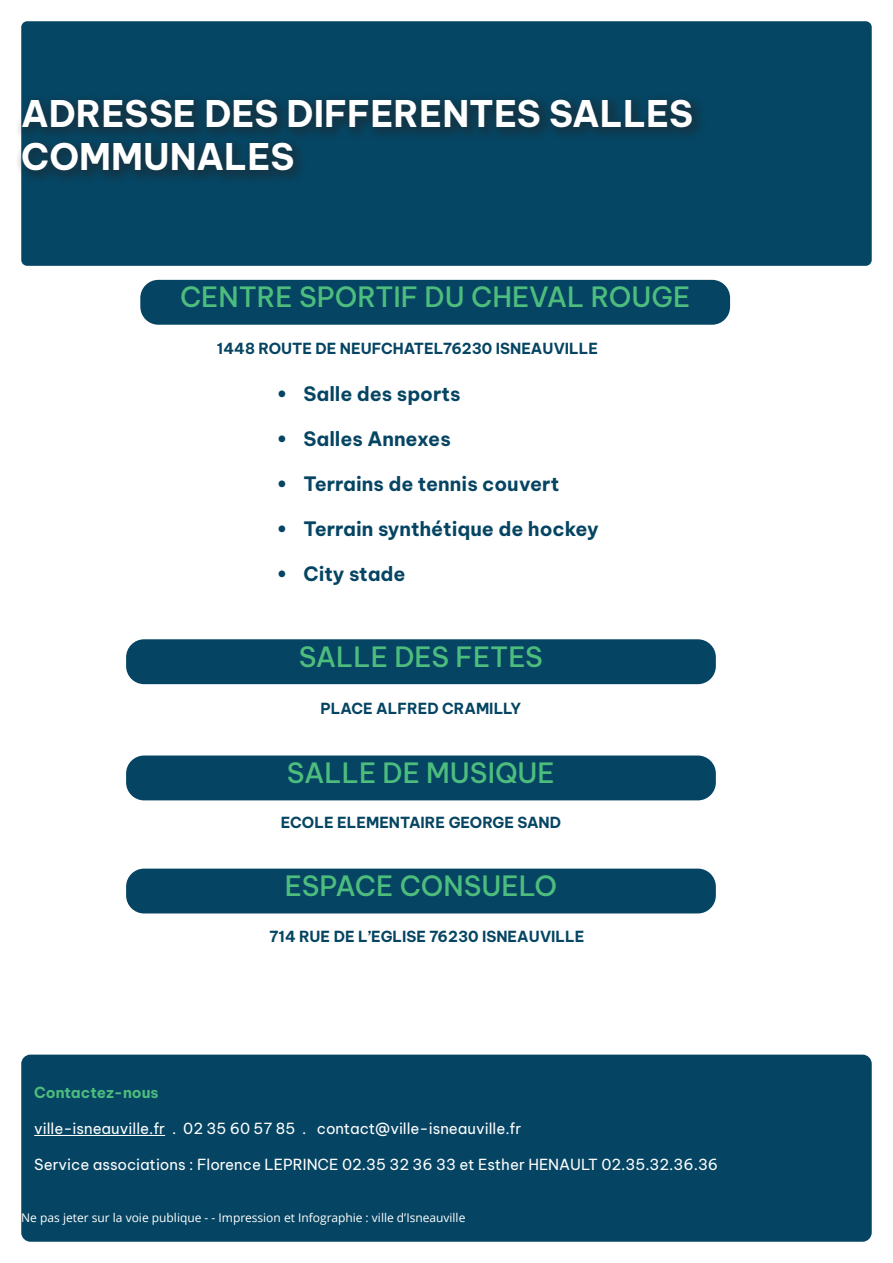
<style>
.page{position:relative;width:893px;height:1263px;background:#fff}
.page>*{position:absolute;margin:0;border:0;box-sizing:border-box;transform-origin:0 0}
.t1{font:700 36px "Be Vietnam Pro";color:#fff}
.t2{font:500 27.45px "Be Vietnam Pro";color:#4dbd7d}
.t3{font:700 19.5px "Be Vietnam Pro";color:#054563}
.t4{font:15px "Be Vietnam Pro";color:#fff}
.t5{font:700 15px "Be Vietnam Pro";color:#054563}
.t6{font:700 15px "Be Vietnam Pro";color:#4dbd7d}
.t7{font:12px "Open Sans";color:#fff}
</style>
<div class="page">
<div style="left:21px;top:21px;width:851px;height:245px;background:#054664;border-radius:6px"></div>
<div style="left:15px;top:93px;width:692px;height:92px;background:#231f20;opacity:.4"></div>
<div style="left:140px;top:280px;width:590px;height:45px;background:#054563;border-radius:18px"></div>
<div style="left:21px;top:1054px;width:851px;height:188px;background:#054563;border-radius:9px"></div>
<hr style="left:34px;top:1135px;width:131px;height:1px;background:#fff">
<div style="left:126px;top:639px;width:590px;height:45px;background:#054563;border-radius:18px"></div>
<div style="left:126px;top:755px;width:590px;height:45px;background:#054563;border-radius:18px"></div>
<div style="left:126px;top:868px;width:590px;height:45px;background:#054563;border-radius:18px"></div>
<p class="t1" style="left:21px;top:83px;width:673px">ADRESSE DES DIFFERENTES SALLES</p>
<p class="t1" style="left:21px;top:126px;width:275px">COMMUNALES</p>
<p class="t2" style="left:180px;top:274px;width:512px">CENTRE SPORTIF DU CHEVAL ROUGE</p>
<p class="t5" style="left:217px;top:335px;width:383px">1448 ROUTE DE NEUFCHATEL76230 ISNEAUVILLE</p>
<p class="t3" style="left:276px;top:377px;width:186px">• Salle des sports</p>
<p class="t3" style="left:276px;top:422px;width:176px">• Salles Annexes</p>
<p class="t3" style="left:276px;top:467px;width:284px">• Terrains de tennis couvert</p>
<p class="t3" style="left:276px;top:512px;width:324px">• Terrain synthétique de hockey</p>
<p class="t3" style="left:276px;top:557px;width:131px">• City stade</p>
<p class="t2" style="left:299px;top:634px;width:246px">SALLE DES FETES</p>
<p class="t5" style="left:321px;top:695px;width:202px">PLACE ALFRED CRAMILLY</p>
<p class="t2" style="left:287px;top:750px;width:269px">SALLE DE MUSIQUE</p>
<p class="t5" style="left:281px;top:809px;width:282px">ECOLE ELEMENTAIRE GEORGE SAND</p>
<p class="t2" style="left:285px;top:863px;width:274px">ESPACE CONSUELO</p>
<p class="t5" style="left:269px;top:923px;width:316px">714 RUE DE L’EGLISE 76230 ISNEAUVILLE</p>
<p class="t6" style="left:34px;top:1079px;width:126px">Contactez-nous</p>
<p class="t4" style="left:34px;top:1116px;width:489px">ville-isneauville.fr . 02 35 60 57 85 . contact@ville-isneauville.fr</p>
<p class="t4" style="left:34px;top:1152px;width:685px">Service associations : Florence LEPRINCE 02.35 32 36 33 et Esther HENAULT 02.35.32.36.36</p>
<p class="t7" style="left:21px;top:1210px;width:446px">Ne pas jeter sur la voie publique - - Impression et Infographie : ville d’Isneauville</p>
</div>
